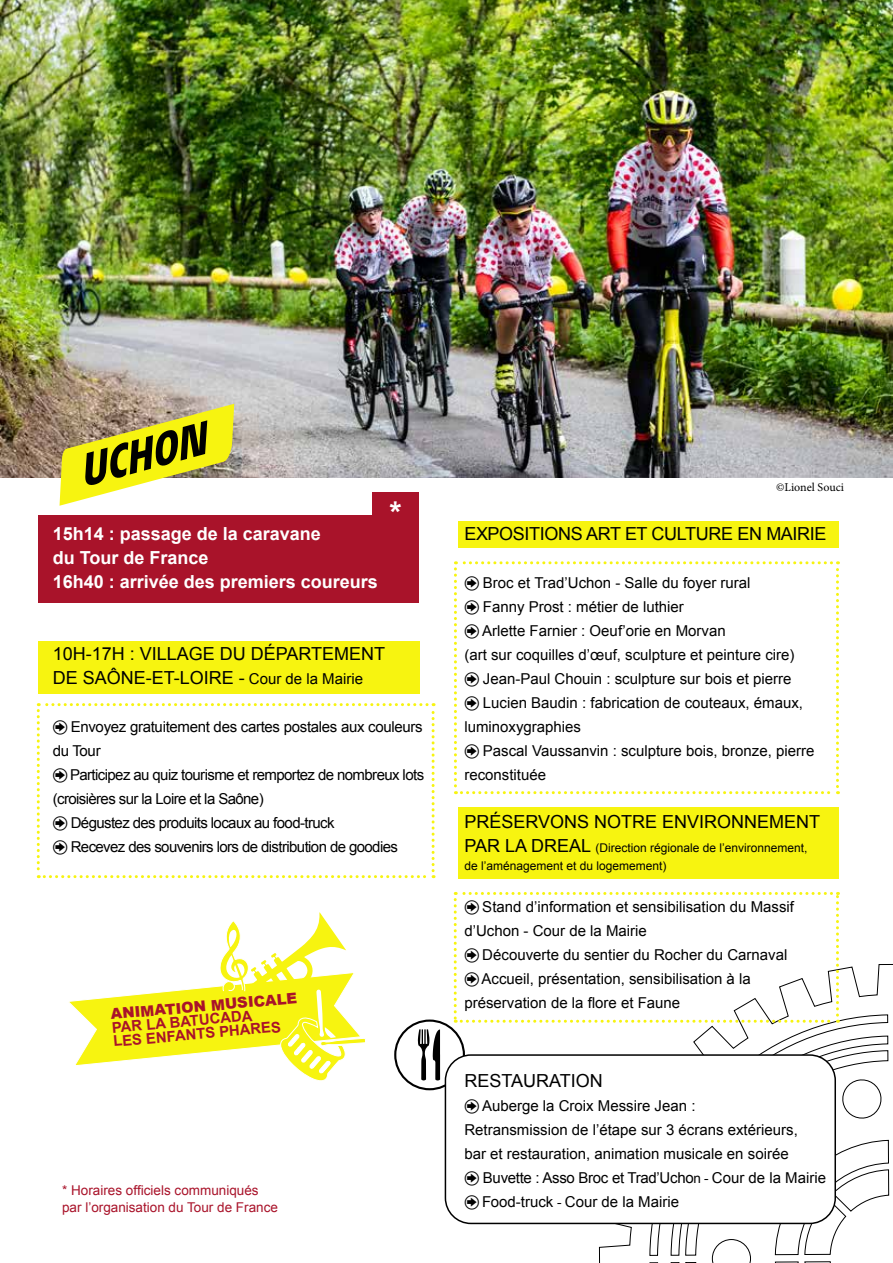
<style>
.page{position:relative;width:893px;height:1263px;background:#fff}
.page>*{position:absolute;margin:0;border:0;box-sizing:border-box;transform-origin:0 0}
.t1{font:italic 700 48.3px "Galibier";color:#000}
.t2{font:700 31.5px "Arial";color:#fff}
.t3{font:18px/24px "Arial";color:#000}
.t4{font:700 18px/24px "Arial";color:#fff}
.t5{font:18px "Arial";letter-spacing:-.02em;color:#000}
.t6{font:15px/24px "Arial";color:#000}
.t7{font:15px "Arial";letter-spacing:-.04em;color:#000}
.t8{font:15px/24px "Arial";letter-spacing:-.02em;color:#000}
.t9{font:700 14.85px/13.6px "Arial";color:#a9132a}
.t10{font:900 14.85px "Arial";color:#a9132a}
.t11{font:13.5px/16.5px "Arial";color:#a9132a}
.t12{font:12px/18px "Arial";color:#000}
.t13{font:12px "Minion Pro";color:#000}
.s1{font-size:15px}
.s2{font-size:18px}
.s3{font-size:13.5px}
</style>
<div class="page">
<div style="left:38px;top:641px;width:381px;height:52px;background:#f7f410"></div>
<div style="left:38px;top:516px;width:381px;height:87px;background:#a9132a"></div>
<div style="left:372px;top:492px;width:47px;height:43px;background:#a9132a"></div>
<svg style="left:599px;top:964px;width:294px;height:299px"></svg>
<div style="left:458px;top:807px;width:381px;height:71px;background:#f7f410"></div>
<img style="left:0;top:0;width:893px;height:477px">
<svg style="left:60px;top:404px;width:174px;height:102px"></svg>
<div style="left:458px;top:521px;width:381px;height:26px;background:#f7f410"></div>
<svg style="left:69px;top:912px;width:297px;height:169px"></svg>
<div style="left:445px;top:1055px;width:390px;height:168px;background:#fff;border-radius:26px"></div>
<div style="left:445px;top:1054px;width:391px;height:170px;border:2px solid #000;border-radius:26px"></div>
<svg style="left:37px;top:703px;width:398px;height:175px"></svg>
<svg style="left:454px;top:561px;width:385px;height:233px"></svg>
<svg style="left:394px;top:892px;width:445px;height:198px"></svg>
<h1 class="t1" style="left:71px;top:447px;width:131px;rotate:-15deg">UCHON</h1>
<p class="t4" style="left:53px;top:522px;width:327px">15h14 : passage de la caravane<br>du Tour de France<br>16h40 : arrivée des premiers coureurs</p>
<h2 class="t2" style="left:389px;top:492px;width:14px">*</h2>
<p class="t3" style="left:53px;top:642px;width:334px">10H-17H : VILLAGE DU DÉPARTEMENT<br>DE SAÔNE-ET-LOIRE - <span class="s1">Cour de la Mairie</span></p>
<p class="t8" style="left:53px;top:715px;width:372px;text-indent:18px">Envoyez gratuitement des cartes postales aux couleurs du Tour</p>
<p class="t7" style="left:70px;top:765px;width:356px">Participez au quiz tourisme et remportez de nombreux lots</p>
<p class="t7" style="left:53px;top:789px;width:212px">(croisières sur la Loire et la Saône)</p>
<p class="t7" style="left:71px;top:813px;width:265px">Dégustez des produits locaux au food-truck</p>
<p class="t7" style="left:71px;top:837px;width:329px">Recevez des souvenirs lors de distribution de goodies</p>
<p class="t10" style="left:110px;top:1003px;width:189px;rotate:-5deg">ANIMATION MUSICALE</p>
<p class="t9" style="left:111px;top:1021px;width:170px;rotate:-5deg">PAR LA BATUCADA<br>LES ENFANTS PHARES</p>
<p class="t11" style="left:62px;top:1182px;width:217px">* Horaires officiels communiqués par l’organisation du Tour de France</p>
<p class="t13" style="left:776px;top:479px;width:69px">©Lionel Souci</p>
<p class="t5" style="left:464px;top:522px;width:364px">EXPOSITIONS ART ET CULTURE EN MAIRIE</p>
<p class="t6" style="left:483px;top:571px;width:269px">Broc et Trad’Uchon - Salle du foyer rural</p>
<p class="t6" style="left:483px;top:595px;width:202px">Fanny Prost : métier de luthier</p>
<p class="t6" style="left:482px;top:619px;width:245px">Arlette Farnier : Oeuf’orie en Morvan</p>
<p class="t6" style="left:464px;top:643px;width:332px">(art sur coquilles d’œuf, sculpture et peinture cire)</p>
<p class="t6" style="left:483px;top:667px;width:310px">Jean-Paul Chouin : sculpture sur bois et pierre</p>
<p class="t6" style="left:483px;top:691px;width:322px">Lucien Baudin : fabrication de couteaux, émaux,</p>
<p class="t6" style="left:464px;top:715px;width:118px">luminoxygraphies</p>
<p class="t6" style="left:483px;top:739px;width:333px">Pascal Vaussanvin : sculpture bois, bronze, pierre</p>
<p class="t6" style="left:464px;top:763px;width:83px">reconstituée</p>
<p class="t3" style="left:464px;top:810px;width:357px">PRÉSERVONS NOTRE ENVIRONNEMENT</p>
<p class="t12" style="left:464px;top:839px;width:345px"><span class="s2">PAR LA DREAL</span> (Direction régionale de l’environnement, de l’aménagement et du logemement)</p>
<p class="t6" style="left:464px;top:895px;width:331px;text-indent:18px">Stand d’information et sensibilisation du Massif d’Uchon - Cour de la Mairie</p>
<p class="t6" style="left:482px;top:943px;width:307px">Découverte du sentier du Rocher du Carnaval</p>
<p class="t6" style="left:481px;top:967px;width:271px">Accueil, présentation, sensibilisation à la</p>
<p class="t6" style="left:464px;top:991px;width:217px">préservation de la flore et Faune</p>
<p class="t3" style="left:464px;top:1069px;width:140px">RESTAURATION</p>
<p class="t6" style="left:482px;top:1094px;width:215px">Auberge la Croix Messire Jean :</p>
<p class="t6" style="left:464px;top:1118px;width:335px">Retransmission de l’étape sur 3 écrans extérieurs,</p>
<p class="t6" style="left:464px;top:1142px;width:326px">bar et restauration, animation musicale en soirée</p>
<p class="t8" style="left:483px;top:1166px;width:345px">Buvette : Asso Broc et Trad’Ucho<span class="s3">n -</span> Cour de la Mairie</p>
<p class="t6" style="left:482px;top:1190px;width:198px">Food-truck <span class="s3">-</span> Cour de la Mairie</p>
</div>
